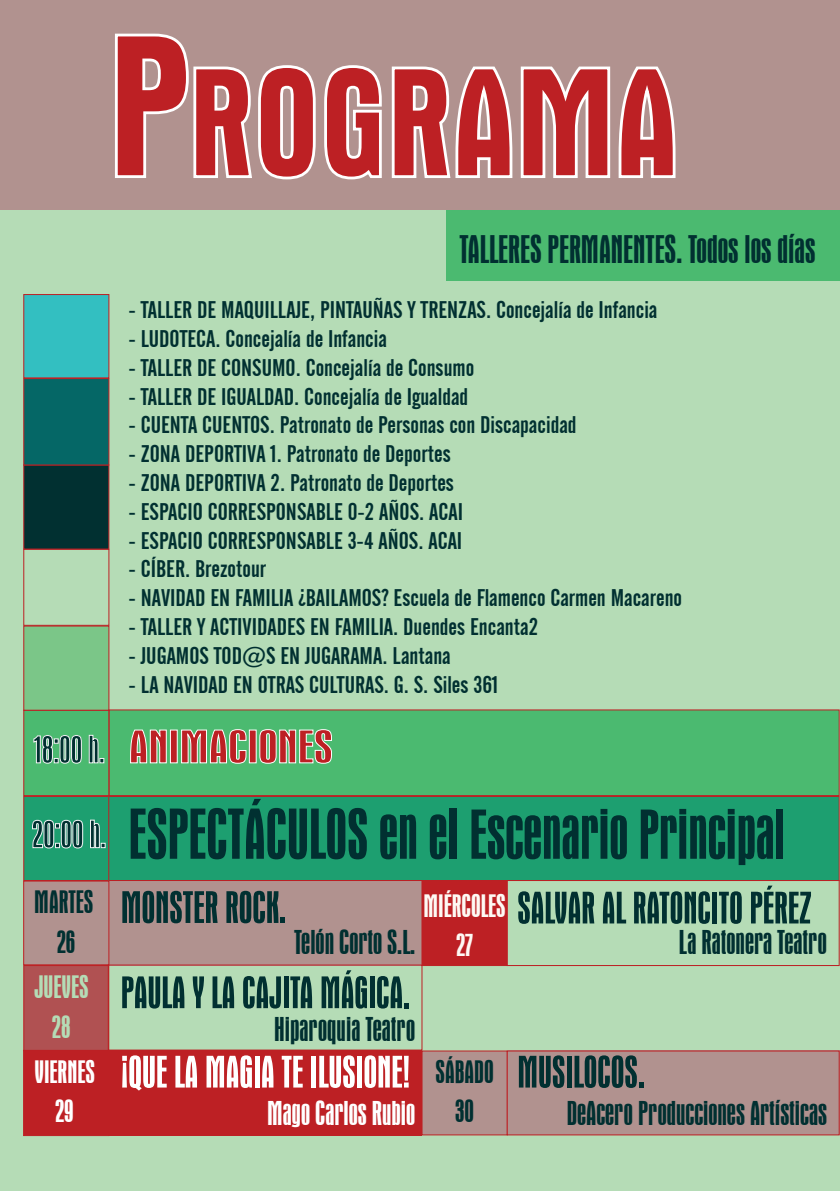
<style>
.page{position:relative;width:840px;height:1191px;background:#fff}
.page>*{position:absolute;margin:0;border:0;box-sizing:border-box;transform-origin:0 0}
.t1{font:700 condensed 159px "Aurora BT";color:#bd2024;scale:.91 1}
.t2{font:condensed 72px "Aurora BT";color:#013031;scale:1.09 1}
.t3{font:condensed 48px "Aurora BT";color:#bd2024;scale:1.49 1}
.t4{font:condensed 46.4px "Aurora BT";color:#013031;scale:1.09 1}
.t5{font:condensed 46.4px "Aurora BT";color:#fff;scale:1.09 1}
.t6{font:condensed 40.6px "Aurora BT";color:#013031;scale:1.09 1}
.t7{font:condensed 40.2px "Aurora BT";color:#013031;scale:1.09 1}
.t8{font:condensed 35px "Aurora BT";color:#013031;scale:1.09 1}
.t9{font:condensed 35px "Aurora BT";color:#fff;scale:1.09 1}
.t10{font:condensed 33px/39.6px "Aurora BT";color:#013031;text-align:center;scale:1.09 1}
.t11{font:condensed 33px/39.6px "Aurora BT";color:#fef9f4;text-align:center;scale:1.09 1}
.t12{font:condensed 33px/39.6px "Aurora BT";color:#fff;text-align:center;scale:1.09 1}
.t13{font:condensed 33px/39.6px "Aurora BT";color:#b5dcb6;text-align:center;scale:1.09 1}
.t14{font:24px "Alternate Gothic No 2 BT";color:#013031}
.s1{font-size:207.2px}
.s2{font-size:40.2px;color:#013031}
.s3{font-size:73.4px}
</style>
<div class="page">
<div style="left:0;top:0;width:839px;height:1191px;background:#b5dcb6"></div>
<div style="left:102px;top:881px;width:320px;height:85px;background:#b1928f"></div>
<div style="left:446px;top:209px;width:393px;height:71px;background:#4bba70"></div>
<div style="left:0;top:0;width:839px;height:209px;background:#b1928f"></div>
<svg style="left:115px;top:33px;width:267px;height:147px"></svg>
<svg style="left:391px;top:66px;width:122px;height:112px"></svg>
<svg style="left:520px;top:66px;width:91px;height:112px"></svg>
<svg style="left:618px;top:66px;width:58px;height:112px"></svg>
<div style="left:23px;top:549px;width:86px;height:77px;background:#b5dcb6;border:1px solid #bd2024"></div>
<div style="left:23px;top:965px;width:86px;height:86px;background:#b05152;border:1px solid #bd2024"></div>
<div style="left:23px;top:1050px;width:86px;height:85px;background:#bd2024;border:1px solid #bd2024"></div>
<div style="left:23px;top:625px;width:86px;height:86px;background:#7bc688;border:1px solid #bd2024"></div>
<div style="left:23px;top:710px;width:86px;height:86px;background:#4bba70;border:1px solid #bd2024"></div>
<div style="left:23px;top:464px;width:86px;height:85px;background:#013031;border:1px solid #bd2024"></div>
<div style="left:23px;top:378px;width:86px;height:87px;background:#056766;border:1px solid #bd2024"></div>
<div style="left:23px;top:294px;width:86px;height:84px;background:#33bfc1;border:1px solid #bd2024"></div>
<div style="left:23px;top:796px;width:86px;height:85px;background:#1d9f70;border:1px solid #bd2024"></div>
<svg style="left:32px;top:820px;width:51px;height:28px"></svg>
<svg style="left:90px;top:819px;width:15px;height:29px"></svg>
<div style="left:23px;top:880px;width:86px;height:85px;background:#b1928f;border:1px solid #bd2024"></div>
<div style="left:109px;top:710px;width:729px;height:85px;background:#4bba70"></div>
<div style="left:109px;top:709px;width:730px;height:87px;border:1px solid #bd2024"></div>
<div style="left:421px;top:881px;width:86px;height:85px;background:#bd2024;border:1px solid #bd2024"></div>
<div style="left:421px;top:1050px;width:86px;height:85px;background:#b1928f;border:1px solid #bd2024"></div>
<div style="left:109px;top:1050px;width:313px;height:85px;background:#bd2024"></div>
<div style="left:507px;top:1050px;width:332px;height:84px;background:#b1928f"></div>
<div style="left:506px;top:880px;width:333px;height:86px;border:1px solid #bd2024"></div>
<svg style="left:33px;top:735px;width:49px;height:29px"></svg>
<svg style="left:89px;top:734px;width:15px;height:29px"></svg>
<svg style="left:130px;top:729px;width:37px;height:35px"></svg>
<div style="left:170px;top:729px;width:8px;height:34px;border:1px solid #fff"></div>
<svg style="left:181px;top:729px;width:66px;height:35px"></svg>
<div style="left:249px;top:729px;width:7px;height:34px;border:1px solid #fff"></div>
<svg style="left:259px;top:729px;width:73px;height:35px"></svg>
<div style="left:109px;top:796px;width:729px;height:84px;background:#1d9f70"></div>
<div style="left:108px;top:796px;width:731px;height:85px;border:1px solid #bd2024"></div>
<div style="left:108px;top:964px;width:314px;height:86px;border:1px solid #bd2024"></div>
<div style="left:506px;top:1050px;width:333px;height:85px;border:1px solid #bd2024"></div>
<h1 class="t1" style="left:108px;top:32px;width:628px"><span class="s1">P</span>ROGRAMA</h1>
<h3 class="t6" style="left:459px;top:228px;width:328px">TALLERES PERMANENTES. Todos los días</h3>
<p class="t14" style="left:128px;top:296px;width:530px">- TALLER DE MAQUILLAJE, PINTAUÑAS Y TRENZAS. Concejalía de Infancia</p>
<p class="t14" style="left:128px;top:325px;width:260px">- LUDOTECA. Concejalía de Infancia</p>
<p class="t14" style="left:128px;top:354px;width:347px">- TALLER DE CONSUMO. Concejalía de Consumo</p>
<p class="t14" style="left:128px;top:383px;width:341px">- TALLER DE IGUALDAD. Concejalía de Igualdad</p>
<p class="t14" style="left:128px;top:412px;width:449px">- CUENTA CUENTOS. Patronato de Personas con Discapacidad</p>
<p class="t14" style="left:128px;top:440px;width:323px">- ZONA DEPORTIVA 1. Patronato de Deportes</p>
<p class="t14" style="left:128px;top:469px;width:327px">- ZONA DEPORTIVA 2. Patronato de Deportes</p>
<p class="t14" style="left:128px;top:498px;width:336px">- ESPACIO CORRESPONSABLE 0-2 AÑOS. ACAI</p>
<p class="t14" style="left:128px;top:527px;width:335px">- ESPACIO CORRESPONSABLE 3-4 AÑOS. ACAI</p>
<p class="t14" style="left:128px;top:556px;width:139px">- CÍBER. Brezotour</p>
<p class="t14" style="left:128px;top:584px;width:555px">- NAVIDAD EN FAMILIA ¿BAILAMOS? Escuela de Flamenco Carmen Macareno</p>
<p class="t14" style="left:128px;top:613px;width:411px">- TALLER Y ACTIVIDADES EN FAMILIA. Duendes Encanta2</p>
<p class="t14" style="left:128px;top:642px;width:324px">- JUGAMOS TOD@S EN JUGARAMA. Lantana</p>
<p class="t14" style="left:128px;top:671px;width:371px">- LA NAVIDAD EN OTRAS CULTURAS. G. S. Siles 361</p>
<h3 class="t3" style="left:34px;top:721px;width:202px"><span class="s2">18:00 h.</span> ANIMACIONES</h3>
<h2 class="t2" style="left:128px;top:796px;width:604px"><span class="s3">ESPECTÁCULOS en el</span> Escenario Principal</h2>
<h3 class="t7" style="left:32px;top:813px;width:69px">20:00 h.</h3>
<h3 class="t10" style="left:34px;top:883px;width:56px">MARTES<br>26</h3>
<h3 class="t4" style="left:121px;top:883px;width:153px">MONSTER ROCK.</h3>
<h3 class="t8" style="left:294px;top:924px;width:113px">Telón Corto S.L.</h3>
<h3 class="t11" style="left:423px;top:886px;width:77px">MIÉRCOLES<br>27</h3>
<h3 class="t4" style="left:121px;top:968px;width:266px">PAULA Y LA CAJITA MÁGICA.</h3>
<h3 class="t8" style="left:274px;top:1011px;width:131px">Hiparoquia Teatro</h3>
<h3 class="t5" style="left:121px;top:1047px;width:267px">¡QUE LA MAGIA TE ILUSIONE!</h3>
<h3 class="t9" style="left:267px;top:1094px;width:137px">Mago Carlos Rubio</h3>
<h3 class="t13" style="left:34px;top:968px;width:51px">JUEVES<br>28</h3>
<h3 class="t12" style="left:34px;top:1052px;width:57px">VIERNES<br>29</h3>
<h3 class="t10" style="left:435px;top:1052px;width:55px">SÁBADO<br>30</h3>
<h3 class="t4" style="left:517px;top:883px;width:271px">SALVAR AL RATONCITO PÉREZ</h3>
<h3 class="t8" style="left:678px;top:924px;width:137px">La Ratonera Teatro</h3>
<h3 class="t4" style="left:517px;top:1047px;width:118px">MUSILOCOS.</h3>
<h3 class="t8" style="left:566px;top:1094px;width:240px">DeAcero Producciones Artísticas</h3>
</div>
